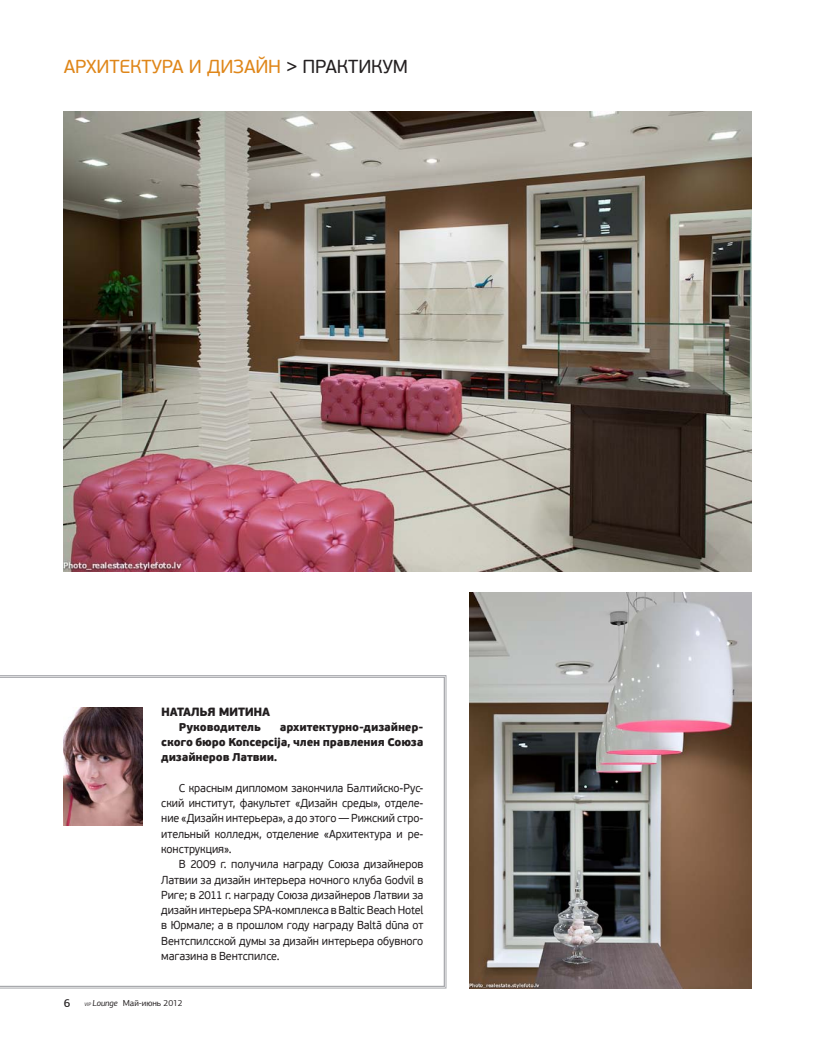
<style>
.page{position:relative;width:815px;height:1053px;background:#fff}
.page>*{position:absolute;margin:0;border:0;box-sizing:border-box;transform-origin:0 0}
.t1{font:18.75px "PF Beau Sans Pro";letter-spacing:-.01em;color:#df8619}
.t2{font:18.75px "PF Beau Sans Pro";color:#231f20}
.t3{font:900 11.88px "PF Beau Sans Pro";letter-spacing:-.03em;color:#231f20}
.t4{font:500 11.62px "PF Agora Sans Pro";color:#231f20}
.t5{font:11.5px/15.2px "PF Beau Sans Pro";letter-spacing:-.01em;color:#231f20;text-align:justify;scale:.95 1}
.t6{font:900 11.25px/15.2px "PF Beau Sans Pro";letter-spacing:-.015em;color:#231f20;text-align:justify}
.t7{font:8.75px "PF Agora Sans Pro";letter-spacing:-.01em;color:#231f20}
.s1{color:#231f20}
.s2{font-style:italic;font-size:5px}
.s3{font-style:italic}
</style>
<div class="page">
<img style="left:469px;top:592px;width:282px;height:396px">
<img style="left:64px;top:111px;width:687px;height:460px">
<svg style="left:0;top:676px;width:445px;height:310px"></svg>
<h1 class="t1" style="left:64px;top:55px;width:264px">АРХИТЕКТУРА и ДИЗАЙН <span class="s1">&gt; практику</span></h1>
<h1 class="t2" style="left:393px;top:55px;width:17px">м</h1>
<p class="t3" style="left:161px;top:703px;width:110px">Наталья МИТИНА</p>
<p class="t6" style="left:179px;top:719px;width:83px">Руководитель</p>
<p class="t6" style="left:161px;top:719px;width:264px;text-indent:119px">архитектурно-дизайнер&shy;ского бюро Koncepcija, член правления Союза дизайнеров Латвии.</p>
<p class="t5" style="left:161px;top:780px;width:278px;text-indent:18px">С красным дипломом закончила Балтийско-Рус&shy;ский институт, факультет «Дизайн среды», отделе&shy;ние «Дизайн интерьера», а до этого — Рижский стро&shy;ительный колледж, отделение «Архитектура и ре&shy;конструкция».</p>
<p class="t5" style="left:161px;top:856px;width:278px;text-indent:18px">В 2009 г. получила награду Союза дизайнеров Латвии за дизайн интерьера ночного клуба Godvil в Риге; в 2011 г. награду Союза дизайнеров Латвии за дизайн интерьера SPA-комплекса в Baltic Beach Hotel в Юрмале; а в прошлом году награду Baltā dūna от Вентспилсской думы за дизайн интерьера обувного магазина в Вентспилсе.</p>
<p class="t4" style="left:64px;top:995px;width:8px">6</p>
<p class="t7" style="left:85px;top:997px;width:100px"><span class="s2">VIP</span> <span class="s3">Lounge</span> Май-июнь 2012</p>
</div>
